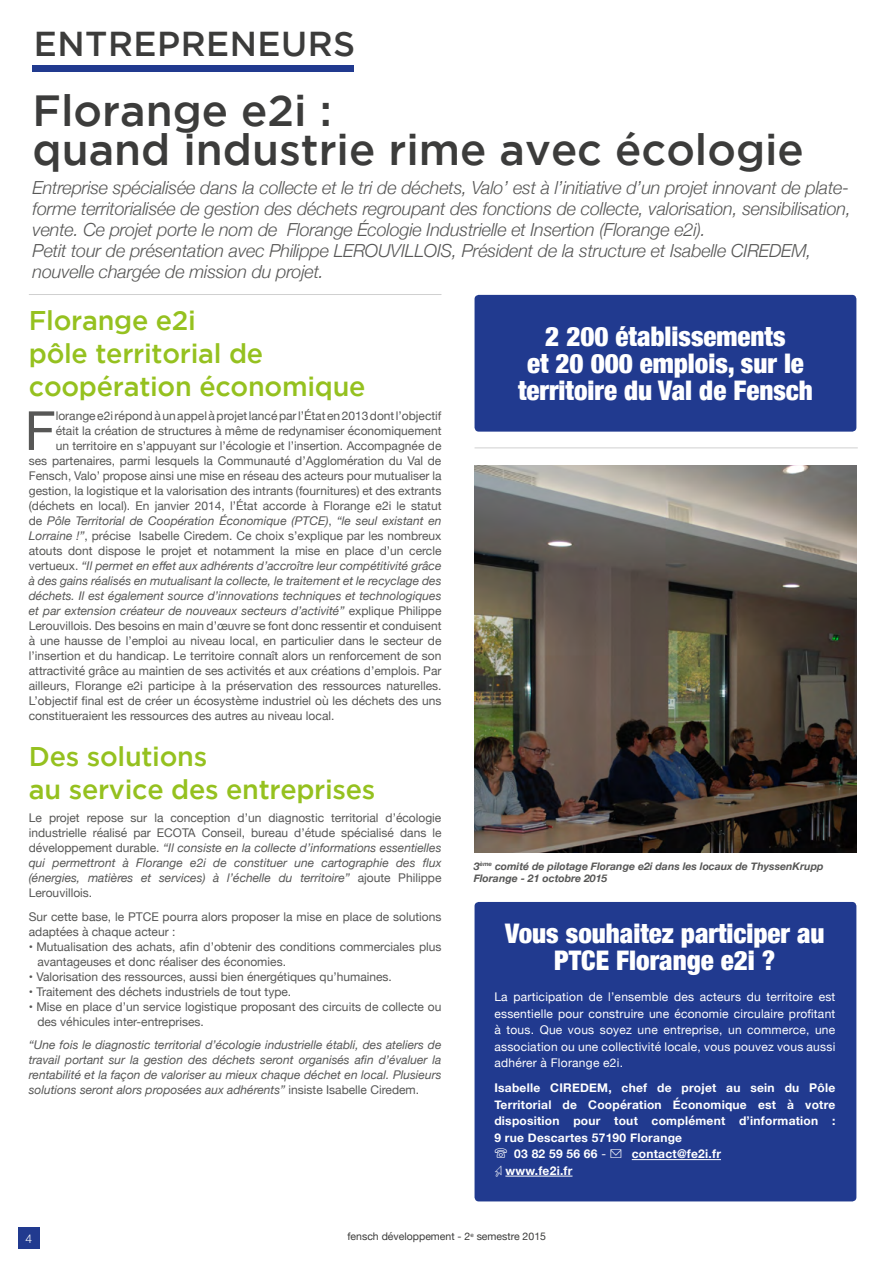
<style>
.page{position:relative;width:885px;height:1263px;background:#fff}
.page>*{position:absolute;margin:0;border:0;box-sizing:border-box;transform-origin:0 0}
.t1{font:54px "Helvetica Neue";color:#575756}
.t2{font:500 43.5px/39px "Gotham";color:#3c3c3b}
.t3{font:500 34.5px "Gotham";letter-spacing:.015em;color:#3c3c3b}
.t4{font:900 condensed 27px/27px "Helvetica Neue";color:#fff;text-align:center}
.t5{font:500 27px/33px "Gotham";letter-spacing:-.01em;color:#95c11f}
.t6{font:italic 300 18px/21px "Helvetica Neue";letter-spacing:-.01em;color:#575756}
.t7{font:12px/15px "Helvetica Neue";color:#575756}
.t8{font:italic 12px/15px "Helvetica Neue";color:#575756;text-align:justify}
.t9{font:12px/16.5px "Helvetica Neue";letter-spacing:.02em;color:#fff;text-align:justify}
.t10{font:700 12px "Helvetica Neue";letter-spacing:.02em;color:#fff}
.t11{font:300 12px "Helvetica Neue";color:#fff}
.t12{font:italic 700 10.5px/12.6px "Helvetica Neue";color:#575756}
.t13{font:10.5px "Helvetica Neue";color:#3c3c3b}
.s1{font-style:normal}
.s2{font-style:italic}
.s3{font-weight:400}
</style>
<div class="page">
<div style="left:474px;top:902px;width:382px;height:299px;background:#213a8f;border-radius:4px"></div>
<div style="left:474px;top:295px;width:382px;height:137px;background:#213a8f;border-radius:4px"></div>
<img style="left:474px;top:465px;width:382px;height:388px">
<hr style="left:29px;top:294px;width:412px;height:1px;background:#d0d0d0">
<hr style="left:474px;top:447px;width:383px;height:1px;background:#d0d0d0">
<hr style="left:631px;top:1159px;width:90px;height:1px;background:#fff">
<hr style="left:505px;top:1176px;width:67px;height:1px;background:#fff">
<div style="left:33px;top:66px;width:321px;height:6px;background:#213a8f"></div>
<div style="left:18px;top:1227px;width:22px;height:22px;background:#213a8f"></div>
<h3 class="t3" style="left:34px;top:24px;width:323px">ENTREPRENEURS</h3>
<h2 class="t2" style="left:33px;top:91px;width:772px">Florange e2i :<br>quand industrie rime avec écologie</h2>
<p class="t6" style="left:33px;top:176px;width:820px">Entreprise spécialisée dans la collecte et le tri de déchets, Valo’ est à l’initiative d’un projet innovant de plate&shy;forme territorialisée de gestion des déchets regroupant des fonctions de collecte, valorisation, sensibilisation, vente. Ce projet porte le nom de Florange Écologie Industrielle et Insertion (Florange e2i).<br>Petit tour de présentation avec Philippe LEROUVILLOIS, Président de la structure et Isabelle CIREDEM, nouvelle chargée de mission du projet.</p>
<h3 class="t5" style="left:29px;top:304px;width:338px">Florange e2i<br>pôle territorial de coopération économique</h3>
<h1 class="t1" style="left:25px;top:392px;width:33px">F</h1>
<p class="t7" style="left:56px;top:409px;width:387px">lorange e2i répond à un appel à projet lancé par l’État en 2013 dont l’objectif</p>
<h3 class="t4" style="left:518px;top:322px;width:296px">2 200 établissements<br>et 20 000 emplois, sur le territoire du Val de Fensch</h3>
<p class="t7" style="left:56px;top:424px;width:387px">était la création de structures à même de redynamiser économiquement</p>
<p class="t7" style="left:56px;top:439px;width:387px">un territoire en s’appuyant sur l’écologie et l’insertion. Accompagnée de</p>
<p class="t7" style="left:29px;top:454px;width:414px">ses partenaires, parmi lesquels la Communauté d’Agglomération du Val de</p>
<p class="t7" style="left:29px;top:469px;width:414px">Fensch, Valo’ propose ainsi une mise en réseau des acteurs pour mutualiser la</p>
<p class="t7" style="left:29px;top:484px;width:414px">gestion, la logistique et la valorisation des intrants (fournitures) et des extrants</p>
<p class="t7" style="left:29px;top:499px;width:414px">(déchets en local). En janvier 2014, l’État accorde à Florange e2i le statut</p>
<p class="t8" style="left:29px;top:514px;width:414px"><span class="s1">de</span> Pôle Territorial de Coopération Économique (PTCE)<span class="s1">,</span> “le seul existant en</p>
<p class="t7" style="left:29px;top:529px;width:414px"><span class="s2">Lorraine !”</span>, précise Isabelle Ciredem. Ce choix s’explique par les nombreux</p>
<p class="t7" style="left:29px;top:544px;width:414px">atouts dont dispose le projet et notamment la mise en place d’un cercle</p>
<p class="t8" style="left:29px;top:559px;width:414px"><span class="s1">vertueux.</span> “Il permet en effet aux adhérents d’accroître leur compétitivité grâce</p>
<p class="t8" style="left:29px;top:574px;width:414px">à des gains réalisés en mutualisant la collecte, le traitement et le recyclage des</p>
<p class="t8" style="left:29px;top:589px;width:414px">déchets. Il est également source d’innovations techniques et technologiques</p>
<p class="t8" style="left:29px;top:604px;width:414px">et par extension créateur de nouveaux secteurs d’activité” <span class="s1">explique Philippe</span></p>
<p class="t7" style="left:29px;top:619px;width:414px">Lerouvillois. Des besoins en main d’œuvre se font donc ressentir et conduisent</p>
<p class="t7" style="left:29px;top:634px;width:414px">à une hausse de l’emploi au niveau local, en particulier dans le secteur de</p>
<p class="t7" style="left:29px;top:649px;width:414px">l’insertion et du handicap. Le territoire connaît alors un renforcement de son</p>
<p class="t7" style="left:29px;top:664px;width:414px">attractivité grâce au maintien de ses activités et aux créations d’emplois. Par</p>
<p class="t7" style="left:29px;top:679px;width:414px">ailleurs, Florange e2i participe à la préservation des ressources naturelles.</p>
<p class="t7" style="left:29px;top:694px;width:414px">L’objectif final est de créer un écosystème industriel où les déchets des uns</p>
<p class="t7" style="left:29px;top:709px;width:307px">constitueraient les ressources des autres au niveau local.</p>
<h3 class="t5" style="left:29px;top:739px;width:348px">Des solutions<br>au service des entreprises</h3>
<p class="t7" style="left:29px;top:811px;width:414px;text-align:justify">Le projet repose sur la conception d’un diagnostic territorial d’écologie industrielle réalisé par ECOTA Conseil, bureau d’étude spécialisé dans le développement durable. <span class="s2">“Il consiste en la collecte d’informations essentielles qui permettront à Florange e2i de constituer une cartographie des flux (énergies, matières et services) à l’échelle du territoire”</span> ajoute Philippe Lerouvillois.</p>
<p class="t7" style="left:29px;top:910px;width:414px">Sur cette base, le PTCE pourra alors proposer la mise en place de solutions adaptées à chaque acteur :</p>
<p class="t7" style="left:37px;top:940px;width:405px;text-indent:-9px">• Mutualisation des achats, afin d’obtenir des conditions commerciales plus avantageuses et donc réaliser des économies.</p>
<p class="t7" style="left:29px;top:970px;width:364px">• Valorisation des ressources, aussi bien énergétiques qu’humaines.</p>
<p class="t7" style="left:29px;top:985px;width:264px">• Traitement des déchets industriels de tout type.</p>
<p class="t7" style="left:37px;top:1000px;width:405px;text-indent:-9px">• Mise en place d’un service logistique proposant des circuits de collecte ou des véhicules inter-entreprises.</p>
<p class="t8" style="left:29px;top:1038px;width:414px">“Une fois le diagnostic territorial d’écologie industrielle établi, des ateliers de travail portant sur la gestion des déchets seront organisés afin d’évaluer la rentabilité et la façon de valoriser au mieux chaque déchet en local. Plusieurs solutions seront alors proposées aux adhérents” <span class="s1">insiste Isabelle Ciredem.</span></p>
<p class="t12" style="left:473px;top:860px;width:351px">3<sup>ème</sup> comité de pilotage Florange e2i dans les locaux de ThyssenKrupp<br>Florange - 21 octobre 2015</p>
<h3 class="t4" style="left:505px;top:918px;width:321px">Vous souhaitez participer au<br>PTCE Florange e2i ?</h3>
<p class="t9" style="left:494px;top:989px;width:342px">La participation de l’ensemble des acteurs du territoire est essentielle pour construire une économie circulaire profitant à tous. Que vous soyez une entreprise, un commerce, une association ou une collectivité locale, vous pouvez vous aussi adhérer à Florange e2i.</p>
<p class="t10" style="left:494px;top:1079px;width:342px">Isabelle CIREDEM, chef de projet au sein du Pôle</p>
<p class="t10" style="left:494px;top:1095px;width:342px">Territorial de Coopération Économique est à votre</p>
<p class="t10" style="left:494px;top:1112px;width:342px">disposition pour tout complément d’information :</p>
<p class="t10" style="left:494px;top:1128px;width:189px">9 rue Descartes 57190 Florange</p>
<p class="t10" style="left:514px;top:1145px;width:208px">03 82 59 56 66 <span class="s3">-</span> → contact@fe2i.fr</p>
<p class="t10" style="left:505px;top:1161px;width:69px">www.fe2i.fr</p>
<p class="t11" style="left:26px;top:1229px;width:8px">4</p>
<p class="t13" style="left:347px;top:1229px;width:200px">fensch développement - 2<sup>e</sup> semestre 2015</p>
</div>
